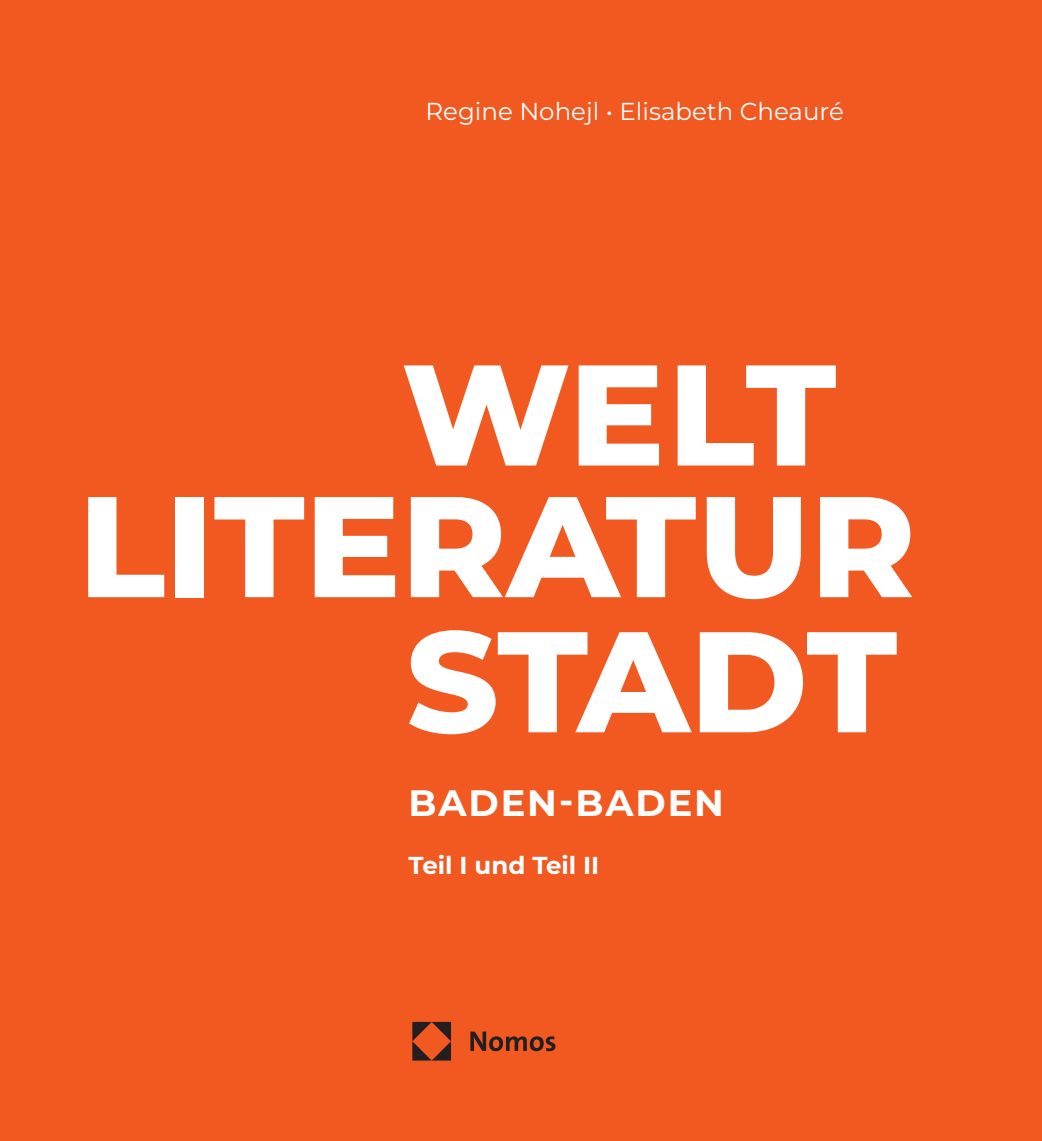
<style>
.page{position:relative;width:1042px;height:1141px;background:#f15921}
.page>*{position:absolute;margin:0;border:0;box-sizing:border-box;transform-origin:0 0}
.t1{font:800 142.97px/135.1px "Montserrat";color:#fff;text-align:right}
.t2{font:700 36.75px "Montserrat";letter-spacing:.05em;color:#fff}
.t3{font:24.5px "Montserrat";color:#fff}
.t4{font:700 24.5px "Montserrat";color:#fff}
</style>
<div class="page">
<svg style="left:470px;top:1032px;width:85px;height:19px"></svg>
<svg style="left:412px;top:1022px;width:39px;height:38px"></svg>
<p class="t3" style="left:426px;top:94px;width:420px">Regine Nohejl • Elisabeth Cheauré</p>
<h1 class="t1" style="left:401px;top:339px;width:436px">WELT</h1>
<h1 class="t1" style="left:78px;top:471px;width:839px">LITERATUR<br>STADT</h1>
<h2 class="t2" style="left:408px;top:776px;width:317px">BADEN-BADEN</h2>
<p class="t4" style="left:408px;top:847px;width:192px">Teil I und Teil II</p>
</div>
